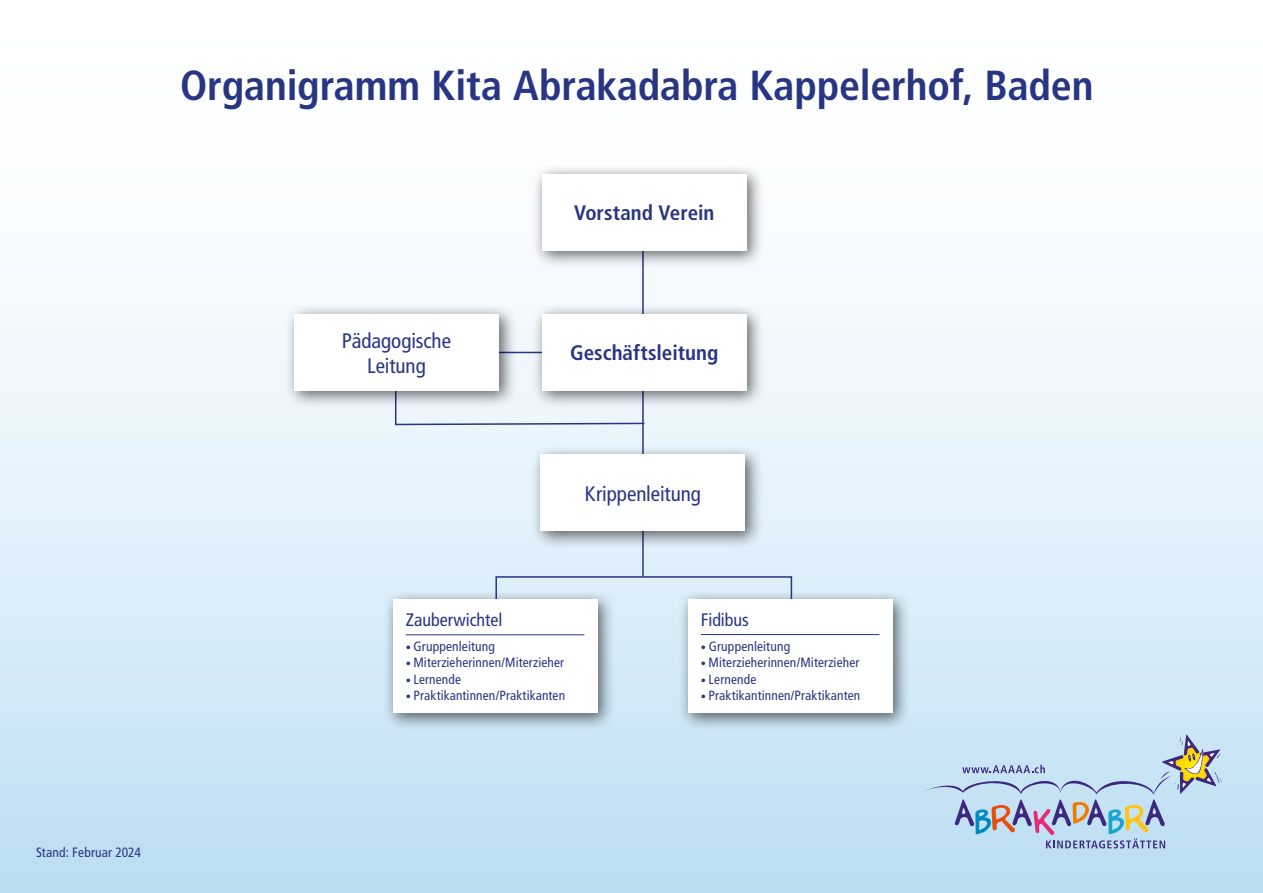
<style>
.page{position:relative;width:1263px;height:893px;background:#fff}
.page>*{position:absolute;margin:0;border:0;box-sizing:border-box;transform-origin:0 0}
.t1{font:700 condensed 42px "Frutiger LT Com";letter-spacing:-.005em;color:#283583}
.t2{font:condensed 21px/25.2px "Frutiger LT Com";letter-spacing:-.005em;color:#283583;text-align:center}
.t3{font:700 condensed 21px "Frutiger LT Com";color:#283583}
.t4{font:condensed 18px "Frutiger LT Com";letter-spacing:-.005em;color:#283583}
.t5{font:condensed 13.5px "Frutiger LT Com";letter-spacing:.01em;color:#283583}
.t6{font:condensed 13.35px "Frutiger LT Com";letter-spacing:.01em;color:#283583}
.s1{font-size:10.5px}
.s2{font-size:10.35px}
</style>
<div class="page">
<div style="left:0;top:0;width:1263px;height:893px;background:linear-gradient(to bottom,#fff,#c1e1f4)"></div>
<svg style="left:920px;top:734px;width:302px;height:114px;background:#bacfe1"></svg>
<hr style="left:642px;top:187px;width:2px;height:389px;background:#283583">
<svg style="left:495px;top:575px;width:298px;height:79px;background:#d0e2f1"></svg>
<div style="left:678px;top:589px;width:232px;height:143px;background:#000;opacity:.6"></div>
<div style="left:688px;top:600px;width:204px;height:113px;background:#fff"></div>
<hr style="left:701px;top:634px;width:178px;height:1px;background:#283583">
<div style="left:383px;top:589px;width:232px;height:143px;background:#000;opacity:.6"></div>
<div style="left:393px;top:600px;width:204px;height:113px;background:#fff"></div>
<hr style="left:406px;top:635px;width:178px;height:1px;background:#283583">
<div style="left:531px;top:444px;width:232px;height:105px;background:#000;opacity:.6"></div>
<div style="left:541px;top:455px;width:204px;height:76px;background:#fff"></div>
<svg style="left:394px;top:342px;width:252px;height:84px;background:#dce6f2"></svg>
<hr style="left:486px;top:352px;width:75px;height:1px;background:#283583">
<div style="left:284px;top:304px;width:233px;height:105px;background:#000;opacity:.6"></div>
<div style="left:294px;top:314px;width:204px;height:77px;background:#fff"></div>
<div style="left:532px;top:163px;width:232px;height:105px;background:#000;opacity:.6"></div>
<div style="left:542px;top:174px;width:204px;height:76px;background:#fff"></div>
<div style="left:532px;top:304px;width:232px;height:105px;background:#000;opacity:.6"></div>
<div style="left:542px;top:314px;width:204px;height:77px;background:#fff"></div>
<h1 class="t1" style="left:180px;top:60px;width:915px">Organigramm Kita Abrakadabra Kappelerhof, Baden</h1>
<h2 class="t2" style="left:342px;top:328px;width:111px">Pädagogische<br>Leitung</h2>
<h2 class="t3" style="left:574px;top:200px;width:142px">Vorstand Verein</h2>
<h2 class="t3" style="left:570px;top:340px;width:150px">Geschäftsleitung</h2>
<h2 class="t2" style="left:585px;top:481px;width:117px">Krippenleitung</h2>
<h3 class="t4" style="left:406px;top:609px;width:98px">Zauberwichtel</h3>
<p class="t5" style="left:406px;top:638px;width:91px"><span class="s1">•</span> Gruppenleitung</p>
<p class="t6" style="left:406px;top:655px;width:160px"><span class="s2">•</span> Miterzieherinnen/Miterzieher</p>
<p class="t6" style="left:406px;top:671px;width:57px"><span class="s2">•</span> Lernende</p>
<p class="t6" style="left:406px;top:688px;width:161px"><span class="s2">•</span> Praktikantinnen/Praktikanten</p>
<h3 class="t4" style="left:701px;top:609px;width:49px">Fidibus</h3>
<p class="t5" style="left:701px;top:638px;width:91px"><span class="s1">•</span> Gruppenleitung</p>
<p class="t6" style="left:701px;top:655px;width:160px"><span class="s2">•</span> Miterzieherinnen/Miterzieher</p>
<p class="t6" style="left:701px;top:671px;width:57px"><span class="s2">•</span> Lernende</p>
<p class="t6" style="left:701px;top:687px;width:161px"><span class="s2">•</span> Praktikantinnen/Praktikanten</p>
<p class="t5" style="left:36px;top:844px;width:106px">Stand: Februar 2024</p>
</div>
